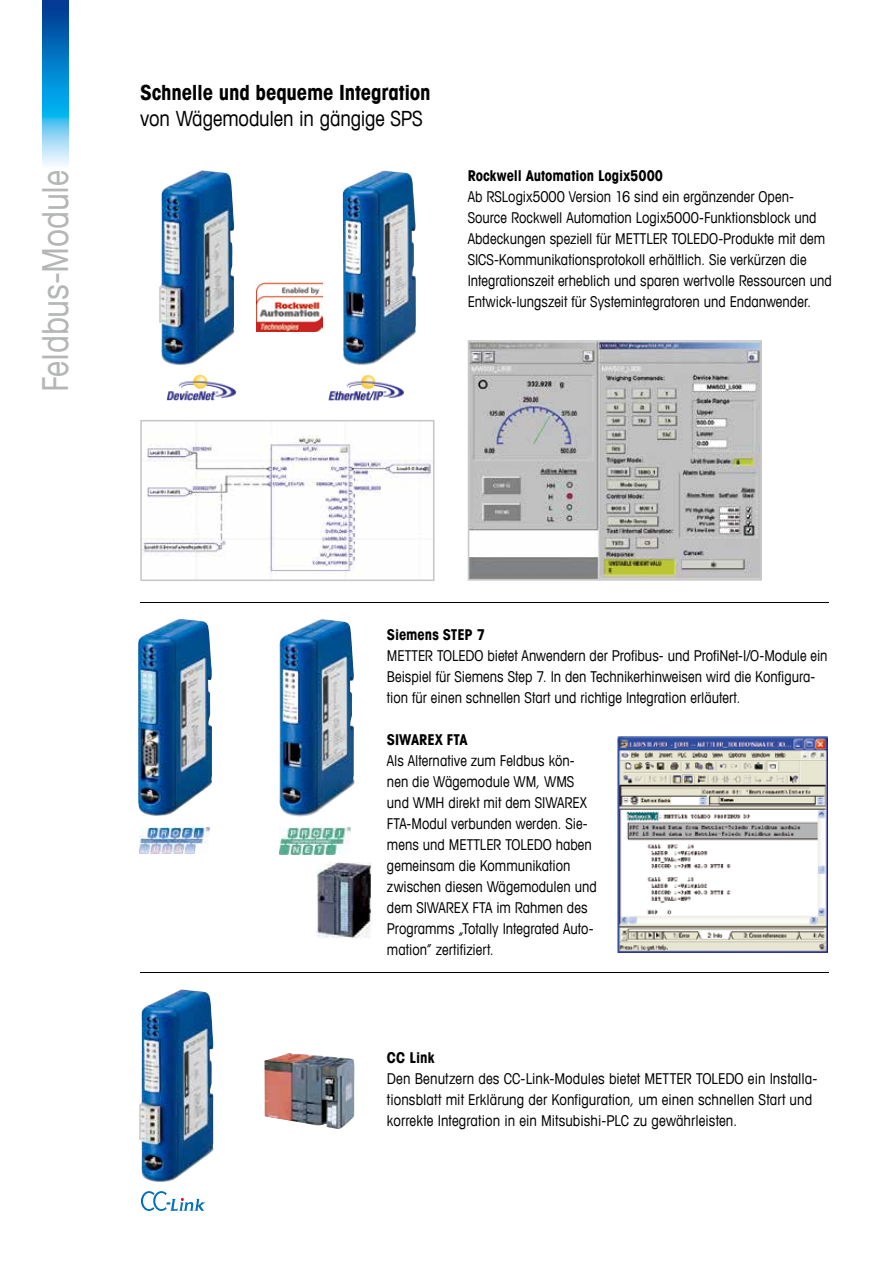
<style>
.page{position:relative;width:893px;height:1263px;background:#fff}
.page>*{position:absolute;margin:0;border:0;box-sizing:border-box;transform-origin:0 0}
.t1{font:condensed 36px "Avant Garde Com";letter-spacing:-.01em;color:#b5b6b6}
.t2{font:700 condensed 21px "Avant Garde Com";letter-spacing:-.01em;color:#000}
.t3{font:condensed 21px "Avant Garde Com";letter-spacing:-.01em;color:#000}
.t4{font:condensed 15px/21px "Avant Garde Com";color:#000}
.t5{font:700 condensed 15px "Avant Garde Com";letter-spacing:-.005em;color:#000}
</style>
<div class="page">
<img style="left:43px;top:0;width:25px;height:166px">
<svg style="left:140px;top:420px;width:294px;height:161px"></svg>
<svg style="left:468px;top:340px;width:294px;height:241px;background:#b7b7b6"></svg>
<img style="left:342px;top:170px;width:74px;height:195px">
<img style="left:159px;top:170px;width:76px;height:195px">
<img style="left:256px;top:283px;width:66px;height:48px">
<img style="left:166px;top:374px;width:71px;height:27px">
<img style="left:328px;top:375px;width:76px;height:26px">
<img style="left:138px;top:619px;width:75px;height:197px">
<img style="left:279px;top:619px;width:76px;height:198px">
<img style="left:139px;top:827px;width:71px;height:26px">
<img style="left:279px;top:828px;width:71px;height:26px">
<hr style="left:140px;top:602px;width:689px;height:1px;background:#000">
<img style="left:617px;top:736px;width:211px;height:217px">
<img style="left:317px;top:862px;width:55px;height:76px">
<hr style="left:140px;top:972px;width:689px;height:1px;background:#000">
<svg style="left:141px;top:1191px;width:64px;height:20px"></svg>
<img style="left:139px;top:989px;width:75px;height:193px">
<img style="left:264px;top:1053px;width:91px;height:76px">
<h2 class="t2" style="left:140px;top:79px;width:292px">Schnelle und bequeme Integration</h2>
<h2 class="t3" style="left:140px;top:105px;width:284px">von Wägemodulen in gängige SPS</h2>
<h1 class="t1" style="left:33px;top:392px;width:224px;rotate:-90deg">Feldbus-Module</h1>
<p class="t5" style="left:468px;top:166px;width:197px">Rockwell Automation Logix5000</p>
<p class="t4" style="left:468px;top:186px;width:366px">Ab RSLogix5000 Version 16 sind ein ergänzender Open-Source Rockwell Automation Logix5000-Funktionsblock und Abdeckungen speziell für METTLER TOLEDO-Produkte mit dem SICS-Kommunikationsprotokoll erhältlich. Sie verkürzen die Integrationszeit erheblich und sparen wertvolle Ressourcen und Entwick-lungszeit für Systemintegratoren und Endanwender.</p>
<p class="t5" style="left:387px;top:624px;width:99px">Siemens STEP 7</p>
<p class="t4" style="left:387px;top:644px;width:442px">METTER TOLEDO bietet Anwendern der Profibus- und ProfiNet-I/O-Module ein<br>Beispiel für Siemens Step 7. In den Technikerhinweisen wird die Konfigura&shy;tion für einen schnellen Start und richtige Integration erläutert.</p>
<p class="t5" style="left:387px;top:729px;width:82px">SIWAREX FTA</p>
<p class="t4" style="left:387px;top:749px;width:211px">Als Alternative zum Feldbus kön&shy;nen die Wägemodule WM, WMS und WMH direkt mit dem SIWAREX<br>FTA-Modul verbunden werden. Sie&shy;mens und METTLER TOLEDO haben gemeinsam die Kommunikation zwischen diesen Wägemodulen und dem SIWAREX FTA im Rahmen des<br>Programms „Totally Integrated Auto&shy;mation“ zertifiziert.</p>
<p class="t5" style="left:387px;top:1048px;width:49px">CC Link</p>
<p class="t4" style="left:387px;top:1068px;width:432px">Den Benutzern des CC-Link-Modules bietet METTER TOLEDO ein Installa&shy;tionsblatt mit Erklärung der Konfiguration, um einen schnellen Start und korrekte Integration in ein Mitsubishi-PLC zu gewährleisten.</p>
</div>
